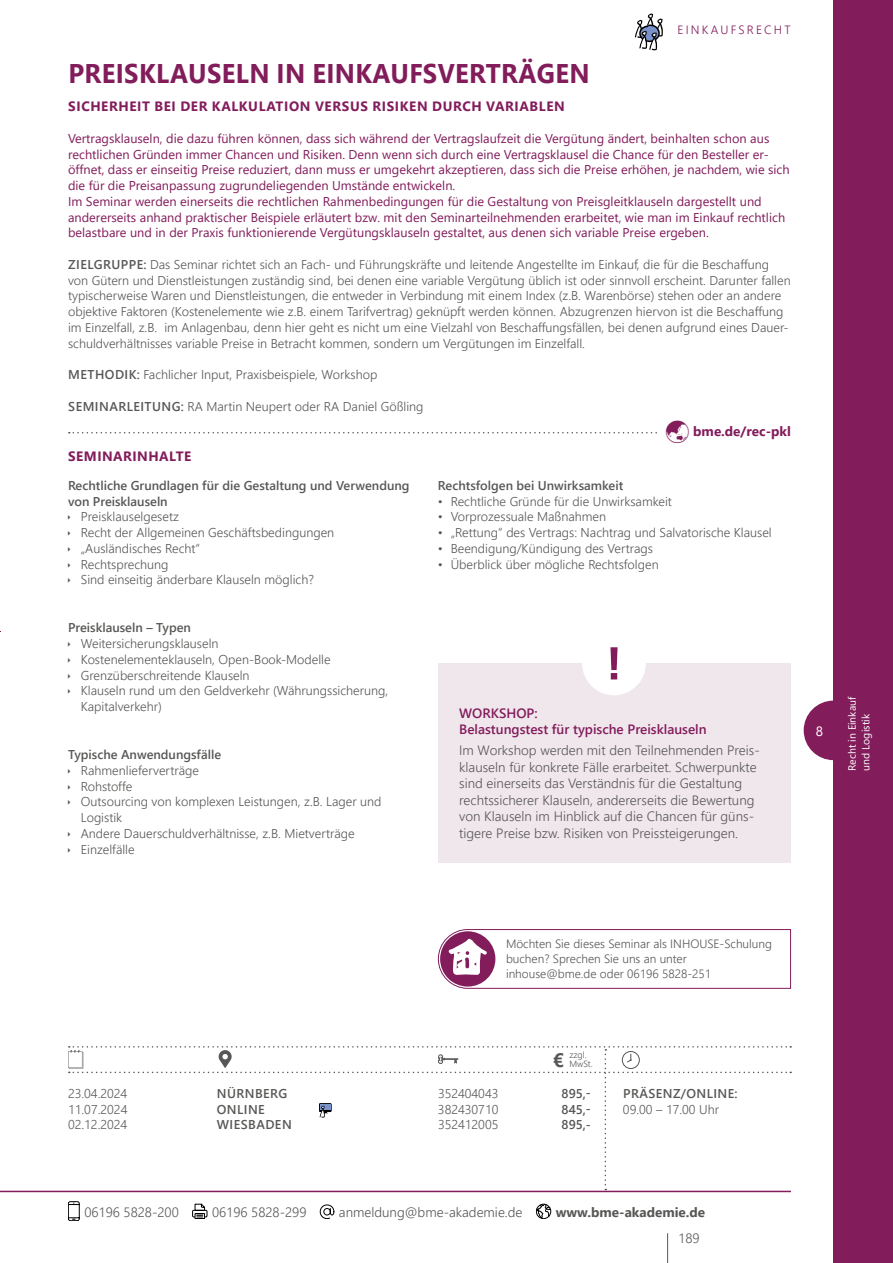
<style>
.page{position:relative;width:893px;height:1263px;background:#fff}
.page>*{position:absolute;margin:0;border:0;box-sizing:border-box;transform-origin:0 0}
.t1{font:700 27px "Segoe UI";letter-spacing:.015em;color:#821c5b;scale:.95 1}
.t2{font:700 19.5px "Segoe UI";color:#575756}
.t3{font:300 13.5px/16.5px "Segoe UI";color:#575756}
.t4{font:700 13.5px "Segoe UI";letter-spacing:.045em;color:#821c5b}
.t5{font:600 13.5px/16.5px "Segoe UI";color:#821c5b}
.t6{font:700 13.5px "Segoe UI";color:#575756}
.t7{font:700 13.5px "Segoe UI";color:#821c5b}
.t8{font:13.5px "Segoe UI";color:#fff}
.t9{font:300 12.75px/15.8px "Segoe UI";color:#575756}
.t10{font:12.75px/15.8px "Segoe UI";color:#821c5b}
.t11{font:600 12.75px/15.8px "Segoe UI";color:#575756}
.t12{font:600 12.75px "Segoe UI";letter-spacing:.035em;color:#575756}
.t13{font:300 12px/15px "Segoe UI";color:#575756}
.t14{font:300 12px "Segoe UI";letter-spacing:.185em;color:#821c5b}
.t15{font:10.5px/13.5px "Segoe UI";color:#fff}
.t16{font:300 9px/9px "Segoe UI";color:#575756}
.s1{font-weight:600}
</style>
<div class="page">
<div style="left:804px;top:701px;width:59px;height:59px;background:#821c5b;border-radius:50%"></div>
<div style="left:833px;top:0;width:60px;height:1263px;background:#821c5b"></div>
<hr style="left:667px;top:1233px;width:1px;height:30px;background:#575756">
<svg style="left:68px;top:1201px;width:12px;height:20px"></svg>
<div style="left:192px;top:1210px;width:15px;height:7px;border:1px solid #000"></div>
<svg style="left:195px;top:1204px;width:10px;height:15px"></svg>
<svg style="left:320px;top:1205px;width:14px;height:14px"></svg>
<svg style="left:536px;top:1204px;width:15px;height:15px"></svg>
<div style="left:536px;top:1204px;width:15px;height:15px;border:1px solid #000;border-radius:50%"></div>
<hr style="left:0;top:1191px;width:791px;height:1px;background:#821c5b">
<svg style="left:635px;top:13px;width:28px;height:37px"></svg>
<svg style="left:68px;top:1046px;width:723px;height:144px"></svg>
<svg style="left:438px;top:929px;width:353px;height:60px"></svg>
<div style="left:438px;top:663px;width:353px;height:200px;background:#f0e7ed"></div>
<div style="left:582px;top:631px;width:64px;height:64px;background:#fff;border-radius:50%"></div>
<svg style="left:610px;top:647px;width:8px;height:32px"></svg>
<svg style="left:69px;top:432px;width:588px;height:2px"></svg>
<p class="t14" style="left:677px;top:19px;width:115px">EINKAUFSRECHT</p>
<h1 class="t1" style="left:68px;top:48px;width:550px">PREISKLAUSELN IN EINKAUFSVERTRÄGEN</h1>
<p class="t4" style="left:68px;top:94px;width:498px">SICHERHEIT BEI DER KALKULATION VERSUS RISIKEN DURCH VARIABLEN</p>
<p class="t10" style="left:68px;top:129px;width:723px">Vertragsklauseln, die dazu führen können, dass sich während der Vertragslaufzeit die Vergütung ändert, beinhalten schon aus rechtlichen Gründen immer Chancen und Risiken. Denn wenn sich durch eine Vertragsklausel die Chance für den Besteller er&shy;öffnet, dass er einseitig Preise reduziert, dann muss er umgekehrt akzeptieren, dass sich die Preise erhöhen, je nachdem, wie sich die für die Preisanpassung zugrundeliegenden Umstände entwickeln.<br>Im Seminar werden einerseits die rechtlichen Rahmenbedingungen für die Gestaltung von Preisgleitklauseln dargestellt und andererseits anhand praktischer Beispiele erläutert bzw. mit den Seminarteilnehmenden erarbeitet, wie man im Einkauf rechtlich belastbare und in der Praxis funktionierende Vergütungsklauseln gestaltet, aus denen sich variable Preise ergeben.</p>
<p class="t9" style="left:68px;top:255px;width:724px"><span class="s1">ZIELGRUPPE:</span> Das Seminar richtet sich an Fach- und Führungskräfte und leitende Angestellte im Einkauf, die für die Beschaffung von Gütern und Dienstleistungen zuständig sind, bei denen eine variable Vergütung üblich ist oder sinnvoll erscheint. Darunter fallen typischerweise Waren und Dienstleistungen, die entweder in Verbindung mit einem Index (z.B. Warenbörse) stehen oder an andere objektive Faktoren (Kostenelemente wie z.B. einem Tarifvertrag) geknüpft werden können. Abzugrenzen hiervon ist die Beschaffung im Einzelfall, z.B. im Anlagenbau, denn hier geht es nicht um eine Vielzahl von Beschaffungsfällen, bei denen aufgrund eines Dauer&shy;schuldverhältnisses variable Preise in Betracht kommen, sondern um Vergütungen im Einzelfall.</p>
<p class="t9" style="left:68px;top:366px;width:311px"><span class="s1">METHODIK:</span> Fachlicher Input, Praxisbeispiele, Workshop</p>
<p class="t9" style="left:68px;top:397px;width:357px"><span class="s1">SEMINARLEITUNG:</span> RA Martin Neupert oder RA Daniel Gößling</p>
<p class="t7" style="left:693px;top:418px;width:99px">bme.de/rec-pkl</p>
<p class="t4" style="left:68px;top:443px;width:124px">SEMINARINHALTE</p>
<p class="t11" style="left:68px;top:476px;width:343px">Rechtliche Grundlagen für die Gestaltung und Verwendung von Preisklauseln</p>
<p class="t9" style="left:81px;top:508px;width:255px">Preisklauselgesetz<br>Recht der Allgemeinen Geschäftsbedingungen „Ausländisches Recht“<br>Rechtsprechung<br>Sind einseitig änderbare Klauseln möglich?</p>
<p class="t11" style="left:68px;top:619px;width:124px">Preisklauseln – Typen</p>
<p class="t9" style="left:81px;top:634px;width:309px">Weitersicherungsklauseln<br>Kostenelementeklauseln, Open-Book-Modelle Grenzüberschreitende Klauseln<br>Klauseln rund um den Geldverkehr (Währungssicherung, Kapitalverkehr)</p>
<p class="t11" style="left:68px;top:746px;width:155px">Typische Anwendungsfälle</p>
<p class="t9" style="left:81px;top:761px;width:302px">Rahmenlieferverträge<br>Rohstoffe<br>Outsourcing von komplexen Leistungen, z.B. Lager und<br>Logistik<br>Andere Dauerschuldverhältnisse, z.B. Mietverträge<br>Einzelfälle</p>
<p class="t11" style="left:438px;top:476px;width:187px">Rechtsfolgen bei Unwirksamkeit</p>
<p class="t9" style="left:438px;top:492px;width:235px">• Rechtliche Gründe für die Unwirksamkeit</p>
<p class="t9" style="left:438px;top:508px;width:170px">• Vorprozessuale Maßnahmen</p>
<p class="t9" style="left:438px;top:523px;width:335px">• „Rettung“ des Vertrags: Nachtrag und Salvatorische Klausel</p>
<p class="t9" style="left:438px;top:539px;width:217px">• Beendigung/Kündigung des Vertrags</p>
<p class="t9" style="left:438px;top:555px;width:222px">• Überblick über mögliche Rechtsfolgen</p>
<p class="t5" style="left:459px;top:704px;width:249px">WORKSHOP:<br>Belastungstest für typische Preisklauseln</p>
<p class="t3" style="left:459px;top:741px;width:302px">Im Workshop werden mit den Teilnehmenden Preis&shy;klauseln für konkrete Fälle erarbeitet. Schwerpunkte sind einerseits das Verständnis für die Gestaltung rechtssicherer Klauseln, andererseits die Bewertung von Klauseln im Hinblick auf die Chancen für güns&shy;tigere Preise bzw. Risiken von Preissteigerungen.</p>
<p class="t8" style="left:816px;top:718px;width:9px">8</p>
<p class="t15" style="left:845px;top:770px;width:75px;rotate:-90deg">Recht in Einkauf und Logistik</p>
<p class="t13" style="left:506px;top:935px;width:267px">Möchten Sie dieses Seminar als INHOUSE-Schulung buchen? Sprechen Sie uns an unter inhouse@bme.de oder 06196 5828-251</p>
<h2 class="t2" style="left:553px;top:1042px;width:13px">€</h2>
<p class="t16" style="left:569px;top:1050px;width:25px">zzgl.<br>MwSt.</p>
<p class="t9" style="left:68px;top:1084px;width:61px">23.04.2024</p>
<p class="t12" style="left:217px;top:1081px;width:72px">NÜRNBERG</p>
<p class="t9" style="left:438px;top:1084px;width:62px">352404043</p>
<p class="t11" style="left:562px;top:1084px;width:31px">895,-</p>
<p class="t9" style="left:68px;top:1100px;width:61px">11.07.2024</p>
<p class="t11" style="left:217px;top:1100px;width:49px">ONLINE</p>
<p class="t9" style="left:438px;top:1100px;width:62px">382430710</p>
<p class="t11" style="left:562px;top:1100px;width:31px">845,-</p>
<p class="t9" style="left:68px;top:1116px;width:61px">02.12.2024</p>
<p class="t12" style="left:217px;top:1113px;width:76px">WIESBADEN</p>
<p class="t9" style="left:438px;top:1116px;width:62px">352412005</p>
<p class="t11" style="left:562px;top:1116px;width:31px">895,-</p>
<p class="t12" style="left:623px;top:1081px;width:116px">PRÄSENZ/ONLINE:</p>
<p class="t9" style="left:623px;top:1100px;width:98px">09.00 – 17.00 Uhr</p>
<p class="t3" style="left:84px;top:1202px;width:96px">06196 5828-200</p>
<p class="t3" style="left:212px;top:1202px;width:96px">06196 5828-299</p>
<p class="t3" style="left:339px;top:1202px;width:185px">anmeldung@bme-akademie.de</p>
<p class="t6" style="left:556px;top:1199px;width:151px">www.bme-akademie.de</p>
<p class="t3" style="left:678px;top:1229px;width:23px">189</p>
</div>
